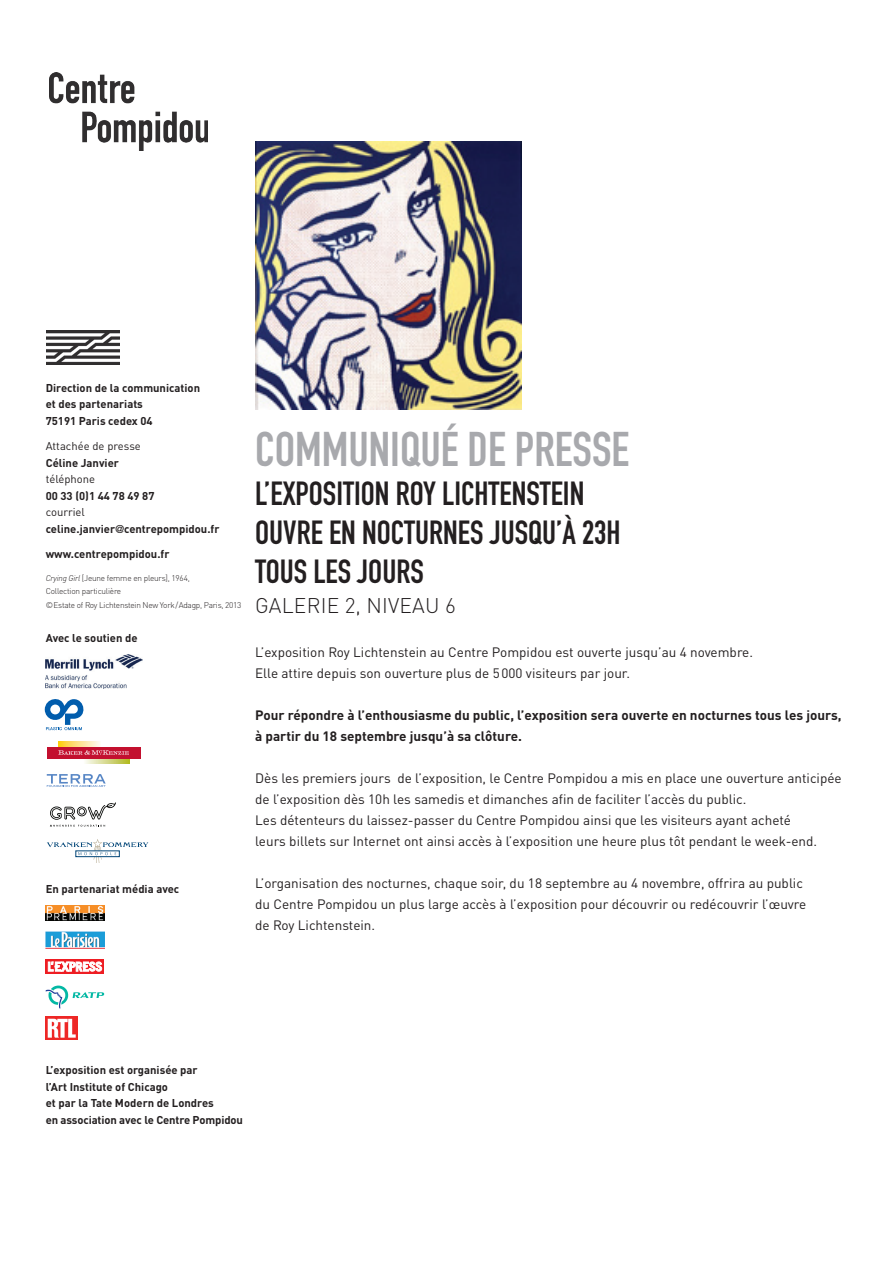
<style>
.page{position:relative;width:893px;height:1263px;background:#fff}
.page>*{position:absolute;margin:0;border:0;box-sizing:border-box;transform-origin:0 0}
.t1{font:48px "DIN Engschrift Std";color:#a8a9ad}
.t2{font:33px/39px "DIN Engschrift Std";color:#231f20}
.t3{font:300 21px "DINOT";letter-spacing:.01em;color:#231f20}
.t4{font:13.5px/21px "DINOT";color:#231f20}
.t5{font:700 13.5px/21px "DINOT";color:#231f20}
.t6{font:700 11.25px/16.5px "DINOT";color:#231f20}
.t7{font:11.25px "DINOT";color:#231f20}
.t8{font:300 8.25px/13.5px "DINOT";letter-spacing:-.03em;color:#231f20}
.s1{font-weight:400}
.s2{font-family:"DIN Engschrift Std";font-weight:400}
.s3{font-style:italic}
</style>
<div class="page">
<img style="left:47px;top:330px;width:72px;height:35px">
<img style="left:49px;top:72px;width:158px;height:78px">
<img style="left:46px;top:905px;width:58px;height:15px">
<img style="left:46px;top:931px;width:58px;height:17px">
<svg style="left:46px;top:959px;width:58px;height:15px"></svg>
<svg style="left:48px;top:960px;width:54px;height:12px"></svg>
<svg style="left:46px;top:985px;width:58px;height:23px"></svg>
<img style="left:46px;top:1017px;width:32px;height:22px">
<img style="left:255px;top:142px;width:266px;height:267px">
<img style="left:46px;top:655px;width:96px;height:33px">
<svg style="left:58px;top:742px;width:42px;height:5px"></svg>
<svg style="left:83px;top:758px;width:46px;height:5px"></svg>
<div style="left:47px;top:747px;width:93px;height:11px;background:#c3102f"></div>
<svg style="left:58px;top:750px;width:71px;height:5px"></svg>
<svg style="left:47px;top:774px;width:59px;height:13px"></svg>
<svg style="left:50px;top:802px;width:66px;height:24px"></svg>
<svg style="left:47px;top:839px;width:101px;height:23px"></svg>
<svg style="left:45px;top:699px;width:39px;height:31px"></svg>
<p class="t6" style="left:46px;top:379px;width:156px">Direction de la communication et des partenariats<br>75191 Paris cedex 04</p>
<p class="t7" style="left:46px;top:439px;width:97px">Attachée de presse</p>
<p class="t6" style="left:46px;top:454px;width:75px">Céline Janvier</p>
<p class="t7" style="left:46px;top:472px;width:51px">téléphone</p>
<p class="t6" style="left:46px;top:487px;width:110px">00 33 (0)1 44 78 49 87</p>
<p class="t6" style="left:46px;top:503px;width:175px"><span class="s1">courriel </span>celine.janvier<span class="s2">@</span>centrepompidou.fr</p>
<p class="t6" style="left:46px;top:546px;width:125px">www.centrepompidou.fr</p>
<p class="t8" style="left:46px;top:571px;width:197px"><span class="s3">Crying Girl</span> [Jeune femme en pleurs], 1964,<br>Collection particulière<br>©Estate of Roy Lichtenstein New York/Adagp, Paris, 2013</p>
<p class="t6" style="left:46px;top:629px;width:93px">Avec le soutien de</p>
<p class="t6" style="left:46px;top:880px;width:135px">En partenariat média avec</p>
<h1 class="t1" style="left:255px;top:421px;width:376px">COMMUNIQUÉ DE PRESSE</h1>
<h2 class="t2" style="left:255px;top:475px;width:307px">L’EXPOSITION ROY LICHTENSTEIN<br>OUVRE EN NOCTURNE</h2>
<h2 class="t2" style="left:470px;top:514px;width:149px">S JUSQU’À 23H</h2>
<h2 class="t2" style="left:255px;top:553px;width:170px">TOUS LES JOURS</h2>
<h3 class="t3" style="left:255px;top:593px;width:202px">GALERIE 2, NIVEAU 6</h3>
<p class="t4" style="left:255px;top:641px;width:499px">L’exposition Roy Lichtenstein au Centre Pompidou est ouverte jusqu’au 4 novembre.<br>Elle attire depuis son ouverture plus de 5000 visiteurs par jour.</p>
<p class="t5" style="left:255px;top:704px;width:588px">Pour répondre à l’enthousiasme du public, l’exposition sera ouverte en nocturnes tous les jours, à partir du 18 septembre jusqu’à sa clôture.</p>
<p class="t4" style="left:255px;top:767px;width:588px">Dès les premiers jours de l’exposition, le Centre Pompidou a mis en place une ouverture anticipée de l’exposition dès 10h les samedis et dimanches afin de faciliter l’accès du public.<br>Les détenteurs du laissez-passer du Centre Pompidou ainsi que les visiteurs ayant acheté<br>leurs billets sur Internet ont ainsi accès à l’exposition une heure plus tôt pendant le week-end.</p>
<p class="t4" style="left:255px;top:872px;width:553px">L’organisation des nocturnes, chaque soir, du 18 septembre au 4 novembre, offrira au public du Centre Pompidou un plus large accès à l’exposition pour découvrir ou redécouvrir l’œuvre de Roy Lichtenstein.</p>
<p class="t6" style="left:46px;top:1061px;width:199px">L’exposition est organisée par<br>l’Art Institute of Chicago<br>et par la Tate Modern de Londres<br>en association avec le Centre Pompidou</p>
</div>
